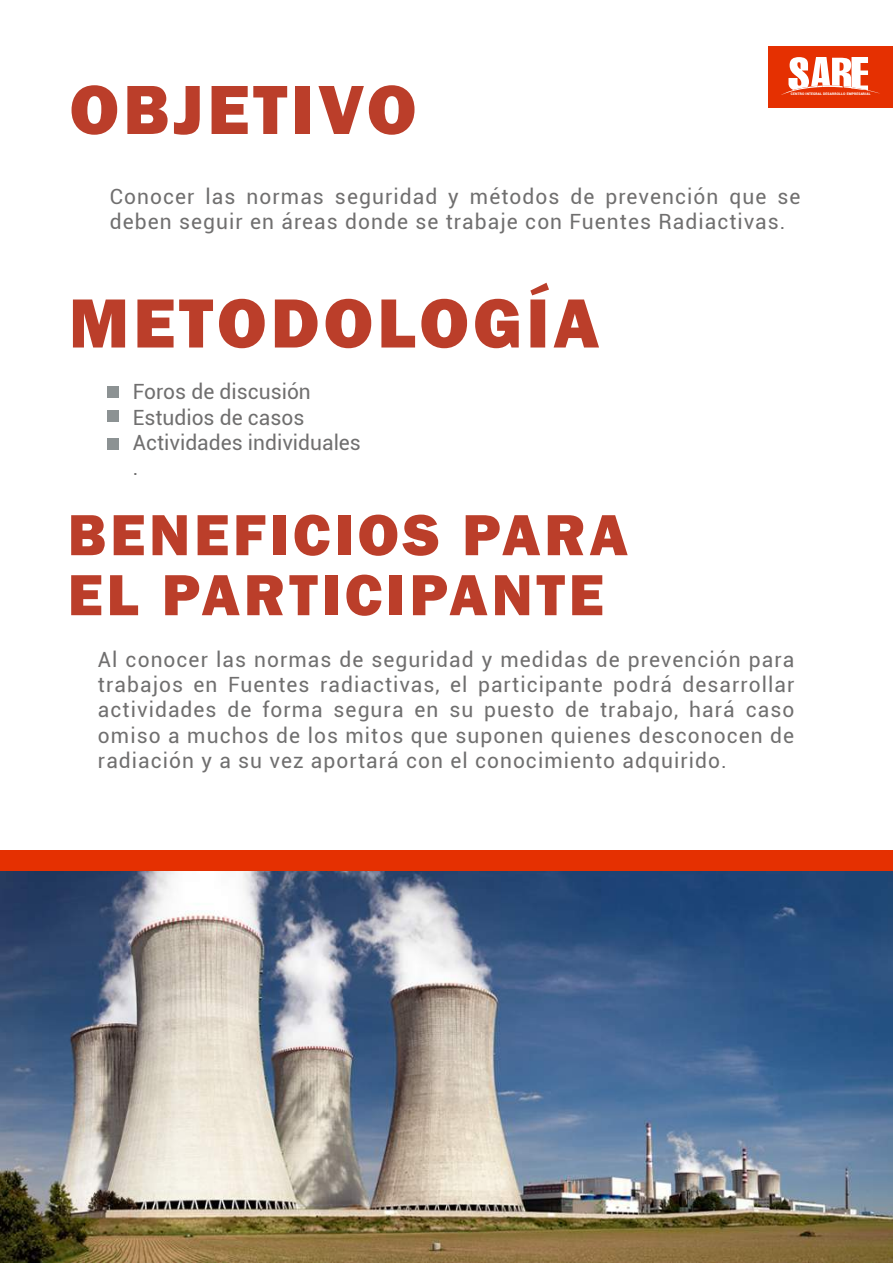
<style>
.page{position:relative;width:893px;height:1263px;background:#fff}
.page>*{position:absolute;margin:0;border:0;box-sizing:border-box;transform-origin:0 0}
.t1{font:800 72px "Franklin Gothic";letter-spacing:.055em;color:#bb3e2a}
.t2{font:800 60px/60px "Franklin Gothic";letter-spacing:.065em;color:#bb3e2a}
.t3{font:21px/25.2px "Roboto";letter-spacing:.05em;color:#706f6f;text-align:justify}
.t4{font:21px/25.2px "Roboto";color:#706f6f}
.t5{font:900 3.45px "Roboto";letter-spacing:.04em;color:#fff}
</style>
<div class="page">
<img style="left:0;top:871px;width:893px;height:392px">
<div style="left:768px;top:46px;width:125px;height:61px;background:#e53001"></div>
<svg style="left:781px;top:57px;width:99px;height:38px"></svg>
<div style="left:107px;top:438px;width:11px;height:11px;background:#8c9293"></div>
<div style="left:107px;top:410px;width:11px;height:11px;background:#8c9293"></div>
<div style="left:107px;top:387px;width:11px;height:11px;background:#8c9293"></div>
<div style="left:0;top:850px;width:893px;height:21px;background:#e53001"></div>
<h1 class="t1" style="left:69px;top:63px;width:349px">OBJETIVO</h1>
<p class="t5" style="left:791px;top:92px;width:81px">CENTRO INTEGRAL DESARROLLO EMPRESARIAL</p>
<p class="t3" style="left:110px;top:183px;width:692px">Conocer las normas seguridad y métodos de prevención que se deben seguir en áreas donde se trabaje con Fuentes Radiactivas.</p>
<h1 class="t1" style="left:69px;top:277px;width:532px">METODOLOGÍA</h1>
<p class="t4" style="left:133px;top:378px;width:230px">Foros de discusión<br>Estudios de casos<br>Actividades individuales .</p>
<h2 class="t2" style="left:68px;top:505px;width:562px">BENEFICIOS PARA<br>EL PARTICIPANTE</h2>
<p class="t3" style="left:98px;top:646px;width:698px">Al conocer las normas de seguridad y medidas de prevención para trabajos en Fuentes radiactivas, el participante podrá desarrollar actividades de forma segura en su puesto de trabajo, hará caso omiso a muchos de los mitos que suponen quienes desconocen de radiación y a su vez aportará con el conocimiento adquirido.</p>
</div>
